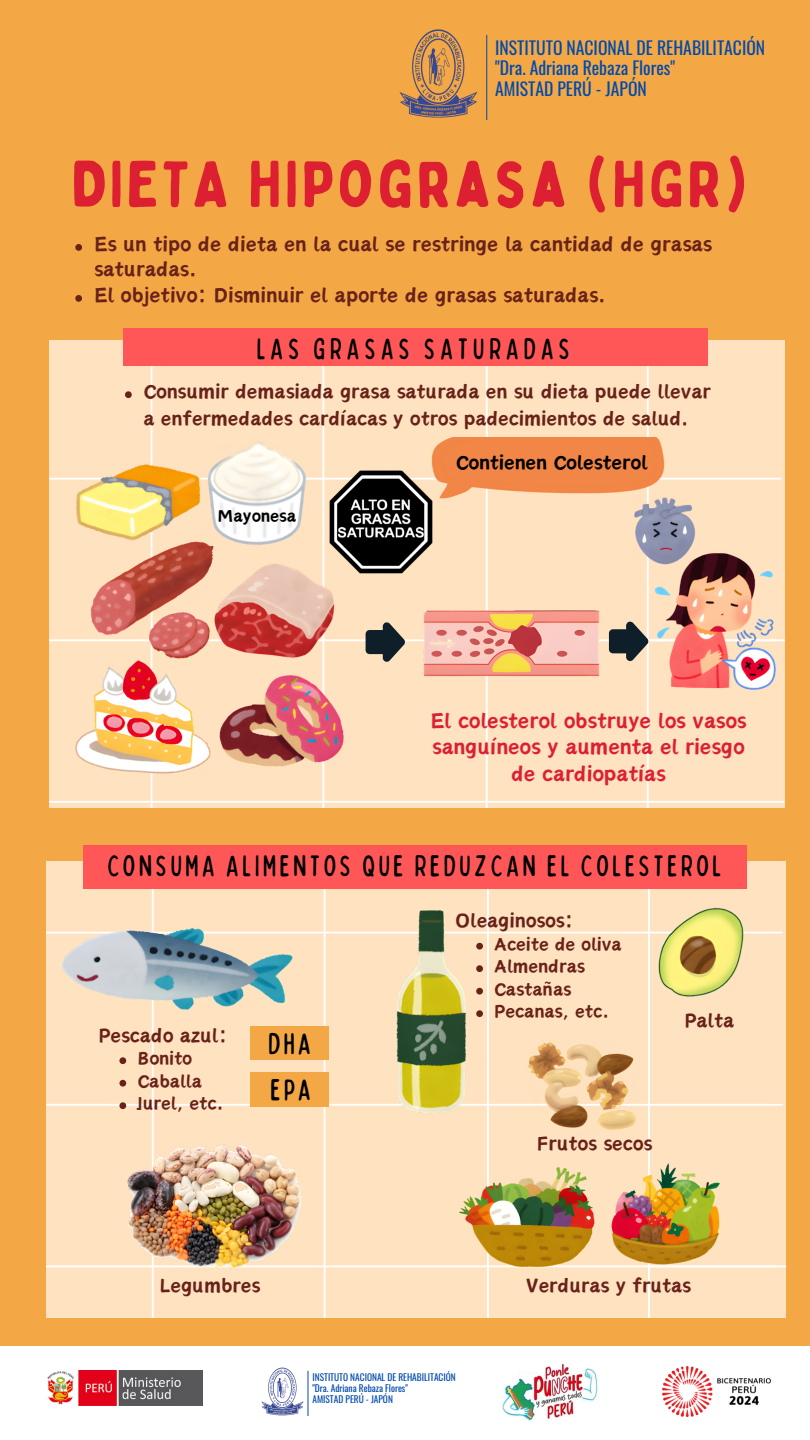
<style>
.page{position:relative;width:810px;height:1440px;background:#f4a845}
.page>*{position:absolute;margin:0;border:0;box-sizing:border-box;transform-origin:0 0}
.t1{font:65px "Bobby Jones Soft";letter-spacing:.05em;color:#dc2032}
.t2{font:condensed 30px "Bobby Jones Soft";letter-spacing:.1em;color:#000}
.t3{font:condensed 30px "Bobby Jones Soft";letter-spacing:.145em;color:#000}
.t4{font:27px/26.2px "Canva Sword Like Dream KR";color:#dc2032;text-align:center}
.t5{font:26px/25.5px "Canva Sword Like Dream KR";color:#682219}
.t6{font:25px/27px "Canva Sword Like Dream KR";color:#682219}
.t7{font:25px "Canva Sword Like Dream KR";color:#000}
.t8{font:23px "Canva Sword Like Dream KR";color:#682219}
.t9{font:21.4px "Canva Sword Like Dream KR";color:#000}
.t10{font:17.6px/20.6px "Oswald";color:#004aad}
.t11{font:9.4px "Oswald";color:#004aad}
</style>
<div class="page">
<img style="left:399px;top:29px;width:89px;height:91px">
<hr style="left:486px;top:35px;width:1px;height:85px;background:#004aad">
<div style="left:0;top:1346px;width:810px;height:94px;background:#fff"></div>
<img style="left:261px;top:1367px;width:48px;height:49px">
<img style="left:47px;top:1370px;width:155px;height:36px">
<img style="left:662px;top:1366px;width:108px;height:51px">
<hr style="left:308px;top:1371px;width:1px;height:45px;background:#004aad">
<img style="left:502px;top:1363px;width:96px;height:58px">
<div style="left:47px;top:862px;width:739px;height:455px;background:#ffe2bf"></div>
<hr style="left:47px;top:932px;width:735px;height:2px;background:#fff">
<hr style="left:47px;top:1104px;width:735px;height:2px;background:#fff">
<hr style="left:47px;top:1265px;width:739px;height:2px;background:#fff">
<hr style="left:648px;top:862px;width:2px;height:455px;background:#fff">
<hr style="left:487px;top:862px;width:2px;height:455px;background:#fff">
<hr style="left:324px;top:862px;width:2px;height:455px;background:#fff">
<hr style="left:152px;top:862px;width:2px;height:455px;background:#fffcfb">
<div style="left:50px;top:341px;width:734px;height:467px;background:#ffe2bf"></div>
<hr style="left:50px;top:478px;width:731px;height:2px;background:#fff">
<hr style="left:50px;top:639px;width:735px;height:2px;background:#fff">
<hr style="left:50px;top:801px;width:734px;height:2px;background:#fff">
<hr style="left:647px;top:341px;width:2px;height:467px;background:#fff">
<hr style="left:486px;top:341px;width:2px;height:467px;background:#fff">
<hr style="left:322px;top:341px;width:2px;height:467px;background:#fff">
<hr style="left:151px;top:341px;width:2px;height:467px;background:#fffcfb">
<div style="left:124px;top:328px;width:583px;height:38px;background:#ff5757"></div>
<div style="left:83px;top:846px;width:663px;height:42px;background:#ff5757"></div>
<img style="left:95px;top:1139px;width:234px;height:134px">
<img style="left:56px;top:917px;width:243px;height:102px">
<img style="left:219px;top:672px;width:125px;height:100px">
<svg style="left:476px;top:943px;width:7px;height:7px"></svg>
<svg style="left:476px;top:965px;width:7px;height:7px"></svg>
<svg style="left:476px;top:988px;width:7px;height:7px"></svg>
<svg style="left:476px;top:1010px;width:7px;height:7px"></svg>
<img style="left:526px;top:1042px;width:114px;height:88px">
<img style="left:614px;top:1163px;width:109px;height:105px">
<img style="left:456px;top:1167px;width:158px;height:101px">
<div style="left:250px;top:1026px;width:79px;height:34px;background:#f4a845"></div>
<div style="left:250px;top:1073px;width:79px;height:33px;background:#f4a845"></div>
<img style="left:72px;top:464px;width:130px;height:66px">
<img style="left:202px;top:442px;width:109px;height:103px">
<img style="left:329px;top:470px;width:104px;height:104px">
<img style="left:234px;top:554px;width:104px;height:117px">
<img style="left:81px;top:530px;width:153px;height:152px">
<img style="left:75px;top:659px;width:137px;height:117px">
<img style="left:414px;top:606px;width:195px;height:72px">
<img style="left:656px;top:907px;width:90px;height:90px">
<img style="left:390px;top:910px;width:83px;height:203px">
<img style="left:634px;top:497px;width:61px;height:60px">
<img style="left:648px;top:549px;width:134px;height:145px">
<img style="left:431px;top:438px;width:233px;height:60px">
<svg style="left:366px;top:622px;width:39px;height:40px"></svg>
<svg style="left:75px;top:244px;width:7px;height:7px"></svg>
<svg style="left:75px;top:295px;width:7px;height:7px"></svg>
<svg style="left:119px;top:1057px;width:7px;height:7px"></svg>
<svg style="left:119px;top:1080px;width:7px;height:7px"></svg>
<svg style="left:119px;top:1102px;width:7px;height:7px"></svg>
<svg style="left:125px;top:391px;width:7px;height:7px"></svg>
<svg style="left:609px;top:621px;width:40px;height:40px"></svg>
<h3 class="t10" style="left:495px;top:36px;width:272px">INSTITUTO NACIONAL DE REHABILITACIÓN "Dra. Adriana Rebaza Flores"<br>AMISTAD PERÚ - JAPÓN</h3>
<p class="t1" style="left:71px;top:144px;width:678px">DIETA HIPOGRASA (HGR)</p>
<p class="t5" style="left:94px;top:232px;width:620px">Es un tipo de dieta en la cual se restringe la cantidad de grasas saturadas.</p>
<h3 class="t5" style="left:94px;top:283px;width:513px">El objetivo: Disminuir el aporte de grasas saturadas.</h3>
<p class="t3" style="left:256px;top:329px;width:316px">LAS GRASAS SATURADAS</p>
<p class="t6" style="left:143px;top:379px;width:569px">Consumir demasiada grasa saturada en su dieta puede llevar a enfermedades cardíacas y otros padecimientos de salud.</p>
<p class="t9" style="left:218px;top:506px;width:80px">Mayonesa</p>
<p class="t7" style="left:456px;top:451px;width:193px">Contienen Colesterol</p>
<p class="t4" style="left:430px;top:709px;width:317px">El colesterol obstruye los vasos sanguíneos y aumenta el riesgo de cardiopatías</p>
<h4 class="t2" style="left:107px;top:847px;width:616px">CONSUMA ALIMENTOS QUE REDUZCAN EL COLESTEROL</h4>
<p class="t6" style="left:98px;top:1022px;width:131px">Pescado azul:</p>
<p class="t8" style="left:138px;top:1048px;width:56px">Bonito</p>
<p class="t8" style="left:138px;top:1070px;width:66px">Caballa</p>
<h4 class="t8" style="left:138px;top:1093px;width:87px">Jurel, etc.</h4>
<h4 class="t2" style="left:268px;top:1025px;width:44px">DHA</h4>
<p class="t2" style="left:270px;top:1071px;width:42px">EPA</p>
<p class="t6" style="left:455px;top:908px;width:120px">Oleaginosos:</p>
<p class="t8" style="left:494px;top:933px;width:129px">Aceite de oliva</p>
<h4 class="t8" style="left:494px;top:956px;width:92px">Almendras</h4>
<p class="t8" style="left:494px;top:978px;width:78px">Castañas</p>
<h5 class="t8" style="left:494px;top:1001px;width:116px">Pecanas, etc.</h5>
<p class="t6" style="left:685px;top:1008px;width:51px">Palta</p>
<p class="t6" style="left:537px;top:1131px;width:117px">Frutos secos</p>
<p class="t6" style="left:160px;top:1273px;width:102px">Legumbres</p>
<p class="t11" style="left:312px;top:1370px;width:145px">INSTITUTO NACIONAL DE REHABILITACIÓN</p>
<p class="t11" style="left:312px;top:1381px;width:97px">"Dra. Adriana Rebaza Flores"</p>
<h4 class="t11" style="left:312px;top:1392px;width:82px">AMISTAD PERÚ - JAPÓN</h4>
<p class="t6" style="left:526px;top:1273px;width:166px">Verduras y frutas</p>
</div>
